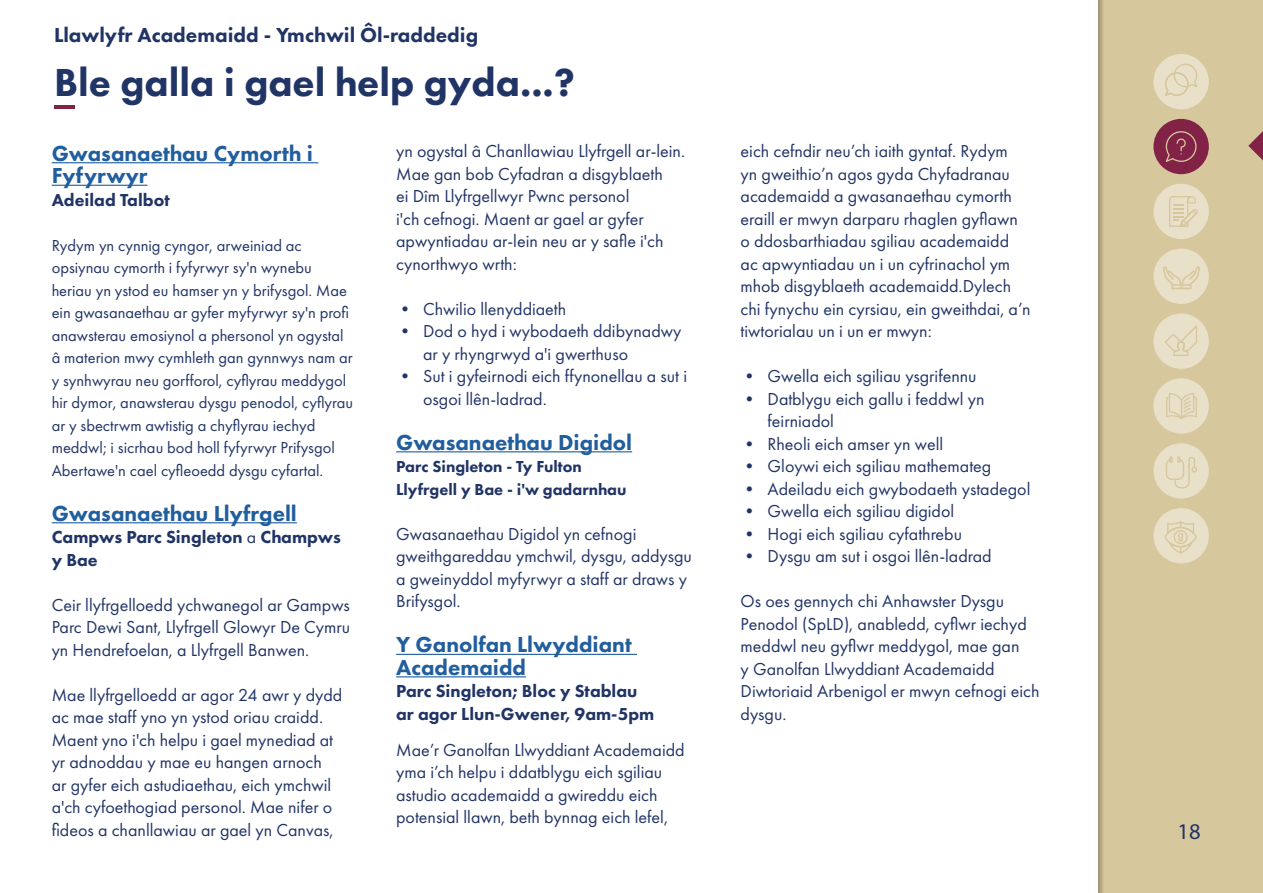
<style>
.page{position:relative;width:1263px;height:893px;background:#fff}
.page>*{position:absolute;margin:0;border:0;box-sizing:border-box;transform-origin:0 0}
.t1{font:800 40.5px "Futura PT";color:#213466}
.t2{font:800 22.5px/22.5px "Futura PT";color:#215e9e}
.t3{font:22.5px "Myriad Pro";color:#213466}
.t4{font:800 21px "Futura PT";color:#213466}
.t5{font:18px/22.5px "Futura PT";color:#213466}
.t6{font:800 18px/22.5px "Futura PT";color:#213466}
.t7{font:16.5px/22.5px "Futura PT";color:#213466}
.t8{font:800 16.5px/22.5px "Futura PT";color:#213466}
.s1{font-weight:400}
</style>
<div class="page">
<div style="left:1098px;top:0;width:165px;height:893px;background:#d7c79d"></div>
<svg style="left:1098px;top:0;width:5px;height:893px;background:#b1a481"></svg>
<svg style="left:1248px;top:131px;width:15px;height:29px"></svg>
<div style="left:1153px;top:54px;width:56px;height:55px;background:#e8e0c8;border-radius:50%"></div>
<svg style="left:1165px;top:64px;width:32px;height:32px"></svg>
<div style="left:1153px;top:508px;width:56px;height:55px;background:#e8e0c8;border-radius:50%"></div>
<svg style="left:1164px;top:521px;width:33px;height:32px"></svg>
<div style="left:1153px;top:443px;width:56px;height:56px;background:#e8e0c8;border-radius:50%"></div>
<svg style="left:1166px;top:456px;width:31px;height:32px"></svg>
<div style="left:1153px;top:378px;width:56px;height:56px;background:#e8e0c8;border-radius:50%"></div>
<svg style="left:1166px;top:393px;width:31px;height:26px"></svg>
<div style="left:1153px;top:313px;width:56px;height:56px;background:#e8e0c8;border-radius:50%"></div>
<svg style="left:1165px;top:325px;width:32px;height:31px"></svg>
<div style="left:1153px;top:249px;width:56px;height:55px;background:#e8e0c8;border-radius:50%"></div>
<svg style="left:1163px;top:266px;width:37px;height:23px"></svg>
<div style="left:1153px;top:184px;width:56px;height:55px;background:#e8e0c8;border-radius:50%"></div>
<svg style="left:1169px;top:196px;width:29px;height:31px"></svg>
<div style="left:1153px;top:119px;width:56px;height:55px;background:#832247;border-radius:50%"></div>
<svg style="left:1166px;top:131px;width:30px;height:31px"></svg>
<hr style="left:54px;top:105px;width:21px;height:3px;background:#832247">
<hr style="left:52px;top:162px;width:266px;height:1px;background:#215e9e">
<hr style="left:52px;top:185px;width:95px;height:1px;background:#215e9e">
<hr style="left:52px;top:522px;width:245px;height:1px;background:#215e9e">
<hr style="left:396px;top:451px;width:236px;height:1px;background:#215e9e">
<hr style="left:396px;top:654px;width:241px;height:1px;background:#215e9e">
<hr style="left:396px;top:676px;width:130px;height:1px;background:#215e9e">
<p class="t4" style="left:54px;top:22px;width:426px">Llawlyfr Academaidd - Ymchwil Ôl-raddedig</p>
<h1 class="t1" style="left:54px;top:58px;width:523px">Ble galla i gael help gyda...?</h1>
<p class="t2" style="left:52px;top:141px;width:263px">Gwasanaethau Cymorth i<br>Fyfyrwyr</p>
<p class="t6" style="left:52px;top:188px;width:119px">Adeilad Talbot</p>
<p class="t7" style="left:52px;top:234px;width:303px">Rydym yn cynnig cyngor, arweiniad ac opsiynau cymorth i fyfyrwyr sy'n wynebu heriau yn ystod eu hamser yn y brifysgol. Mae ein gwasanaethau ar gyfer myfyrwyr sy'n profi anawsterau emosiynol a phersonol yn ogystal â materion mwy cymhleth gan gynnwys nam ar y synhwyrau neu gorfforol, cyflyrau meddygol hir dymor, anawsterau dysgu penodol, cyflyrau ar y sbectrwm awtistig a chyflyrau iechyd meddwl; i sicrhau bod holl fyfyrwyr Prifysgol Abertawe'n cael cyfleoedd dysgu cyfartal.</p>
<p class="t2" style="left:52px;top:501px;width:247px">Gwasanaethau Llyfrgell</p>
<p class="t6" style="left:52px;top:525px;width:291px">Campws Parc Singleton <span class="s1">a</span> Champws y Bae</p>
<p class="t5" style="left:52px;top:593px;width:300px;text-align:justify">Ceir llyfrgelloedd ychwanegol ar Gampws Parc Dewi Sant, Llyfrgell Glowyr De Cymru yn Hendrefoelan, a Llyfrgell Banwen.</p>
<p class="t5" style="left:52px;top:683px;width:292px">Mae llyfrgelloedd ar agor 24 awr y dydd ac mae staff yno yn ystod oriau craidd.<br>Maent yno i'ch helpu i gael mynediad at yr adnoddau y mae eu hangen arnoch<br>ar gyfer eich astudiaethau, eich ymchwil a'ch cyfoethogiad personol. Mae nifer o fideos a chanllawiau ar gael yn Canvas,</p>
<p class="t5" style="left:396px;top:140px;width:290px">yn ogystal â Chanllawiau Llyfrgell ar-lein.<br>Mae gan bob Cyfadran a disgyblaeth<br>ei Dîm Llyfrgellwyr Pwnc personol<br>i'ch cefnogi. Maent ar gael ar gyfer apwyntiadau ar-lein neu ar y safle i'ch cynorthwyo wrth:</p>
<p class="t5" style="left:396px;top:297px;width:172px">• Chwilio llenyddiaeth</p>
<p class="t5" style="left:423px;top:320px;width:260px;text-indent:-27px">• Dod o hyd i wybodaeth ddibynadwy ar y rhyngrwyd a'i gwerthuso</p>
<p class="t5" style="left:423px;top:365px;width:265px;text-indent:-27px">• Sut i gyfeirnodi eich ffynonellau a sut i osgoi llên-ladrad.</p>
<p class="t2" style="left:396px;top:430px;width:237px">Gwasanaethau Digidol</p>
<p class="t8" style="left:396px;top:455px;width:232px">Parc Singleton - Ty Fulton<br>Llyfrgell y Bae - i'w gadarnhau</p>
<p class="t5" style="left:396px;top:522px;width:297px">Gwasanaethau Digidol yn cefnogi gweithgareddau ymchwil, dysgu, addysgu a gweinyddol myfyrwyr a staff ar draws y<br>Brifysgol.</p>
<p class="t2" style="left:396px;top:633px;width:237px">Y Ganolfan Llwyddiant<br>Academaidd</p>
<p class="t6" style="left:396px;top:680px;width:260px">Parc Singleton; Bloc y Stablau ar agor Llun-Gwener, 9am-5pm</p>
<p class="t5" style="left:396px;top:738px;width:290px">Mae’r Ganolfan Llwyddiant Academaidd yma i’ch helpu i ddatblygu eich sgiliau astudio academaidd a gwireddu eich potensial llawn, beth bynnag eich lefel,</p>
<p class="t5" style="left:741px;top:140px;width:291px">eich cefndir neu’ch iaith gyntaf. Rydym<br>yn gweithio’n agos gyda Chyfadranau academaidd a gwasanaethau cymorth eraill er mwyn darparu rhaglen gyflawn o ddosbarthiadau sgiliau academaidd ac apwyntiadau un i un cyfrinachol ym mhob disgyblaeth academaidd.Dylech chi fynychu ein cyrsiau, ein gweithdai, a’n tiwtorialau un i un er mwyn:</p>
<p class="t5" style="left:741px;top:365px;width:238px">• Gwella eich sgiliau ysgrifennu</p>
<p class="t5" style="left:768px;top:387px;width:218px;text-indent:-27px">• Datblygu eich gallu i feddwl yn feirniadol</p>
<p class="t5" style="left:741px;top:432px;width:204px">• Rheoli eich amser yn well</p>
<p class="t5" style="left:741px;top:455px;width:252px">• Gloywi eich sgiliau mathemateg</p>
<p class="t5" style="left:741px;top:477px;width:291px">• Adeiladu eich gwybodaeth ystadegol</p>
<p class="t5" style="left:741px;top:500px;width:215px">• Gwella eich sgiliau digidol</p>
<p class="t5" style="left:741px;top:522px;width:223px">• Hogi eich sgiliau cyfathrebu</p>
<p class="t5" style="left:741px;top:545px;width:253px">• Dysgu am sut i osgoi llên-ladrad</p>
<p class="t5" style="left:741px;top:590px;width:300px">Os oes gennych chi Anhawster Dysgu<br>Penodol (SpLD), anabledd, cyflwr iechyd meddwl neu gyflwr meddygol, mae gan<br>y Ganolfan Llwyddiant Academaidd<br>Diwtoriaid Arbenigol er mwyn cefnogi eich dysgu.</p>
<p class="t3" style="left:1177px;top:817px;width:25px">18</p>
</div>
